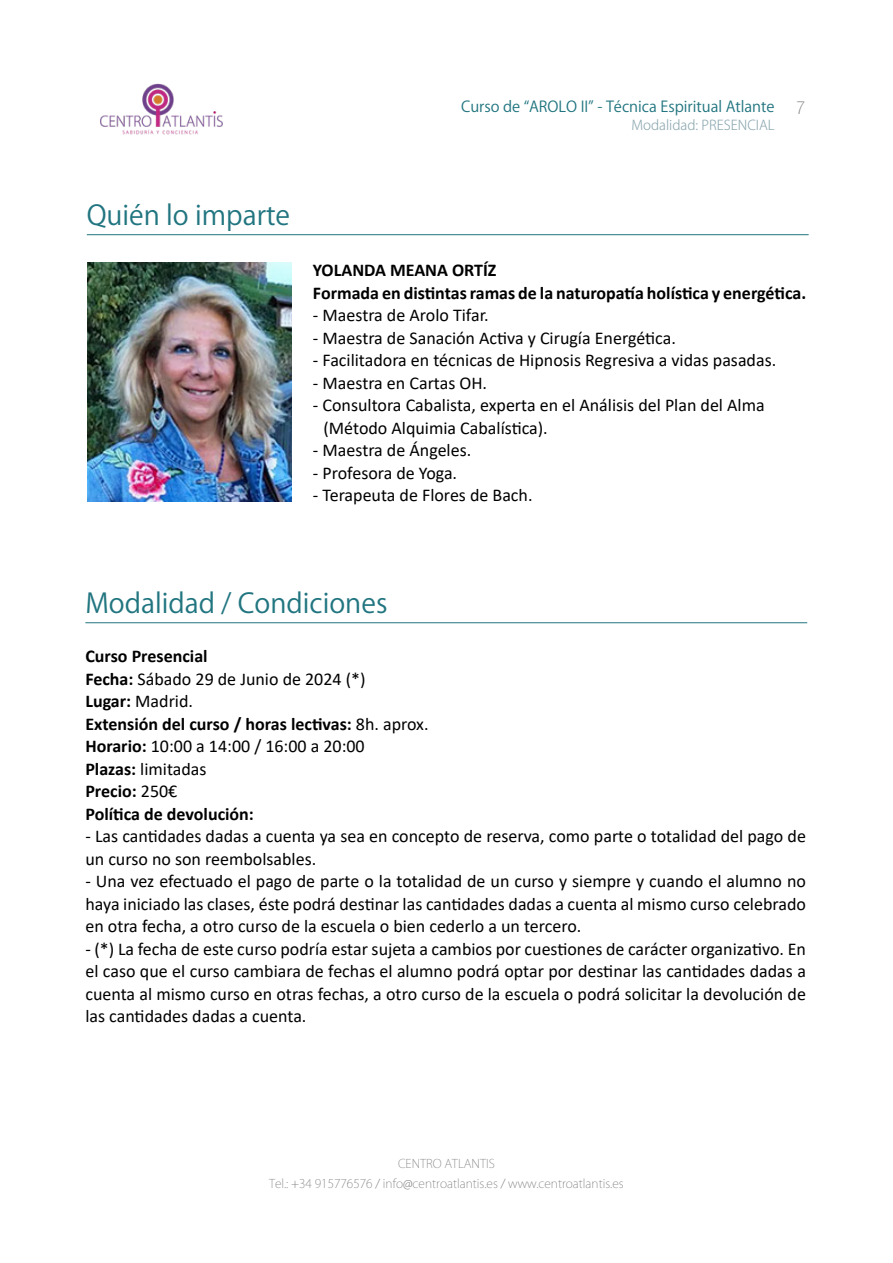
<style>
.page{position:relative;width:893px;height:1263px;background:#fff}
.page>*{position:absolute;margin:0;border:0;box-sizing:border-box;transform-origin:0 0}
.t1{font:27px "Koz Go Pr 6 N";color:#217580}
.t2{font:18px/22.5px "Calibri";color:#000}
.t3{font:700 18px/22.5px "Calibri";color:#000}
.t4{font:100 condensed 18px "Helvetica Neue LT Std";color:#7c7b7b}
.t5{font:15px "Koz Go Pr 6 N";color:#217580}
.t6{font:300 13.5px "Koz Go Pr 6 N";color:#88a5ae}
.t7{font:200 12px/19.5px "Koz Go Pr 6 N";color:#706f6f;text-align:center}
.s1{font-weight:400}
</style>
<div class="page">
<img style="left:100px;top:83px;width:123px;height:52px">
<img style="left:88px;top:263px;width:203px;height:238px">
<hr style="left:87px;top:234px;width:722px;height:1px;background:#217580">
<hr style="left:85px;top:622px;width:722px;height:1px;background:#217580">
<p class="t5" style="left:461px;top:98px;width:315px">Curso de “AROLO II” - Técnica Espiritual Atlante</p>
<p class="t6" style="left:631px;top:117px;width:145px">Modalidad: PRESENCIAL</p>
<p class="t4" style="left:797px;top:97px;width:10px">7</p>
<h1 class="t1" style="left:87px;top:200px;width:205px">Quién lo imparte</h1>
<p class="t3" style="left:313px;top:259px;width:495px">YOLANDA MEANA ORTÍZ<br>Formada en distintas ramas de la naturopatía holística y energética.</p>
<p class="t2" style="left:313px;top:303px;width:177px">- Maestra de Arolo Tifar.</p>
<p class="t2" style="left:313px;top:326px;width:364px">- Maestra de Sanación Activa y Cirugía Energética.</p>
<p class="t2" style="left:313px;top:348px;width:465px">- Facilitadora en técnicas de Hipnosis Regresiva a vidas pasadas.</p>
<p class="t2" style="left:313px;top:371px;width:176px">- Maestra en Cartas OH.</p>
<p class="t2" style="left:323px;top:393px;width:443px;text-indent:-10px">- Consultora Cabalista, experta en el Análisis del Plan del Alma (Método Alquimia Cabalística).</p>
<p class="t2" style="left:313px;top:438px;width:160px">- Maestra de Ángeles.</p>
<p class="t2" style="left:313px;top:461px;width:146px">- Profesora de Yoga.</p>
<p class="t2" style="left:313px;top:483px;width:221px">- Terapeuta de Flores de Bach.</p>
<h1 class="t1" style="left:85px;top:588px;width:304px">Modalidad / Condiciones</h1>
<p class="t3" style="left:85px;top:644px;width:345px">Curso Presencial<br>Fecha: <span class="s1">Sábado 29 de Junio de 2024 (*)<br></span>Lugar: <span class="s1">Madrid.<br></span>Extensión del curso / horas lectivas: <span class="s1">8h. aprox.<br></span>Horario: <span class="s1">10:00 a 14:00 / 16:00 a 20:00<br></span>Plazas: <span class="s1">limitadas<br></span>Precio: <span class="s1">250€<br></span>Política de devolución:</p>
<p class="t2" style="left:85px;top:824px;width:722px">- Las cantidades dadas a cuenta ya sea en concepto de reserva, como parte o totalidad del pago de un curso no son reembolsables.</p>
<p class="t2" style="left:85px;top:869px;width:722px;text-align:justify">- Una vez efectuado el pago de parte o la totalidad de un curso y siempre y cuando el alumno no haya iniciado las clases, éste podrá destinar las cantidades dadas a cuenta al mismo curso celebrado en otra fecha, a otro curso de la escuela o bien cederlo a un tercero.</p>
<p class="t2" style="left:85px;top:937px;width:722px;text-align:justify">- (*) La fecha de este curso podría estar sujeta a cambios por cuestiones de carácter organizativo. En el caso que el curso cambiara de fechas el alumno podrá optar por destinar las cantidades dadas a cuenta al mismo curso en otras fechas, a otro curso de la escuela o podrá solicitar la devolución de las cantidades dadas a cuenta.</p>
<p class="t7" style="left:269px;top:1154px;width:356px">CENTRO ATLANTIS<br>Tel.: +34 915776576 / info@centroatlantis.es / www.centroatlantis.es</p>
</div>
